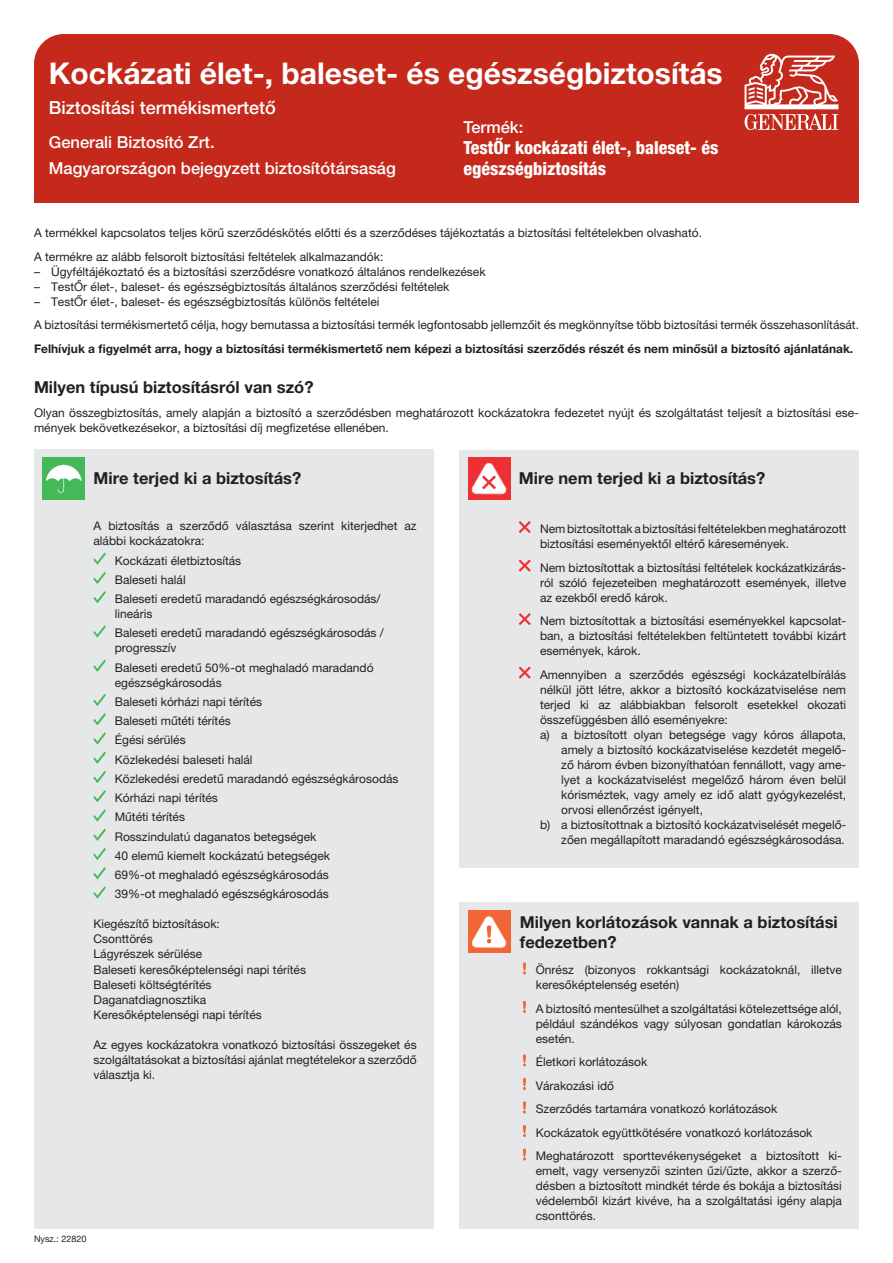
<style>
.page{position:relative;width:893px;height:1263px;background:#fff}
.page>*{position:absolute;margin:0;border:0;box-sizing:border-box;transform-origin:0 0}
.t1{font:700 30px "Helvetica Neue LT Pro";color:#fff}
.t2{font:800 condensed 18px/21px "Helvetica Neue LT Pro";color:#fff}
.t3{font:500 18px "Helvetica Neue LT Pro";color:#fff}
.cim{font:700 16.5px/19.5px "Helvetica Neue LT Pro";color:#231f20}
.t4{font:500 16.5px "Helvetica Neue LT Pro";color:#fff}
.szöveg{font:12px/15px "Helvetica Neue LT Pro";color:#231f20;text-align:justify}
.normal_szöveg{font:12px/15px "Helvetica Neue LT Pro";color:#231f20}
.bajusz{font:12px "Helvetica Neue LT Pro";color:#231f20}
.t5{font:700 12px "Helvetica Neue LT Pro";color:#231f20}
.t6{font:9px "Helvetica Neue LT Pro";color:#231f20}
</style>
<div class="page">
<div style="left:34px;top:34px;width:825px;height:145px;background:#c4291c;border-radius:30px"></div>
<div style="left:34px;top:128px;width:825px;height:75px;background:#c4291c"></div>
<svg style="left:745px;top:53px;width:93px;height:77px"></svg>
<div style="left:34px;top:449px;width:400px;height:780px;background:#e6e7e9"></div>
<svg style="left:93px;top:553px;width:13px;height:12px"></svg>
<svg style="left:93px;top:572px;width:13px;height:12px"></svg>
<svg style="left:93px;top:591px;width:13px;height:12px"></svg>
<svg style="left:93px;top:625px;width:13px;height:12px"></svg>
<svg style="left:93px;top:660px;width:13px;height:12px"></svg>
<svg style="left:93px;top:694px;width:13px;height:12px"></svg>
<svg style="left:93px;top:713px;width:13px;height:12px"></svg>
<svg style="left:93px;top:732px;width:13px;height:12px"></svg>
<svg style="left:93px;top:752px;width:13px;height:12px"></svg>
<svg style="left:93px;top:771px;width:13px;height:12px"></svg>
<svg style="left:93px;top:790px;width:13px;height:12px"></svg>
<svg style="left:93px;top:809px;width:13px;height:12px"></svg>
<svg style="left:93px;top:829px;width:13px;height:12px"></svg>
<svg style="left:93px;top:848px;width:13px;height:12px"></svg>
<svg style="left:93px;top:867px;width:13px;height:12px"></svg>
<svg style="left:93px;top:886px;width:13px;height:12px"></svg>
<div style="left:459px;top:449px;width:400px;height:418px;background:#e6e7e9"></div>
<svg style="left:519px;top:521px;width:12px;height:12px"></svg>
<svg style="left:519px;top:560px;width:12px;height:11px"></svg>
<svg style="left:519px;top:613px;width:12px;height:12px"></svg>
<svg style="left:519px;top:667px;width:12px;height:11px"></svg>
<div style="left:43px;top:457px;width:42px;height:43px;background:#45b85a"></div>
<svg style="left:46px;top:464px;width:36px;height:29px"></svg>
<div style="left:468px;top:457px;width:42px;height:43px;background:#ee3034"></div>
<svg style="left:471px;top:463px;width:36px;height:31px"></svg>
<div style="left:459px;top:903px;width:400px;height:326px;background:#e6e7e9"></div>
<svg style="left:523px;top:962px;width:3px;height:12px"></svg>
<svg style="left:523px;top:1001px;width:3px;height:12px"></svg>
<svg style="left:523px;top:1054px;width:3px;height:12px"></svg>
<svg style="left:523px;top:1078px;width:3px;height:12px"></svg>
<svg style="left:523px;top:1101px;width:3px;height:12px"></svg>
<svg style="left:523px;top:1125px;width:3px;height:12px"></svg>
<svg style="left:523px;top:1148px;width:3px;height:12px"></svg>
<div style="left:468px;top:911px;width:42px;height:42px;background:#f26536"></div>
<svg style="left:471px;top:916px;width:36px;height:32px"></svg>
<p class="t1" style="left:49px;top:55px;width:675px">Kockázati élet-, baleset- és egészségbiztosítás</p>
<p class="t3" style="left:49px;top:97px;width:229px">Biztosítási termékismertető</p>
<p class="t4" style="left:49px;top:133px;width:167px">Generali Biztosító Zrt.</p>
<p class="t4" style="left:49px;top:158px;width:348px">Magyarországon bejegyzett biztosítótársaság</p>
<p class="t4" style="left:463px;top:117px;width:61px">Termék:</p>
<p class="t2" style="left:463px;top:136px;width:256px">TestŐr kockázati élet-, baleset- és egészségbiztosítás</p>
<p class="szöveg" style="left:34px;top:225px;width:669px">A termékkel kapcsolatos teljes körű szerződéskötés előtti és a szerződéses tájékoztatás a biztosítási feltételekben olvasható.</p>
<p class="szöveg" style="left:34px;top:249px;width:351px">A termékre az alább felsorolt biztosítási feltételek alkalmazandók:</p>
<p class="bajusz" style="left:34px;top:264px;width:453px">– Ügyféltájékoztató és a biztosítási szerződésre vonatkozó általános rendelkezések</p>
<p class="bajusz" style="left:34px;top:279px;width:417px">– TestŐr élet-, baleset- és egészségbiztosítás általános szerződési feltételek</p>
<p class="bajusz" style="left:34px;top:294px;width:347px">– TestŐr élet-, baleset- és egészségbiztosítás különös feltételei</p>
<p class="szöveg" style="left:34px;top:317px;width:826px">A biztosítási termékismertető célja, hogy bemutassa a biztosítási termék legfontosabb jellemzőit és megkönnyítse több biztosítási termék összehasonlítását.</p>
<p class="t5" style="left:34px;top:341px;width:821px">Felhívjuk a figyelmét arra, hogy a biztosítási termékismertető nem képezi a biztosítási szerződés részét és nem minősül a biztosító ajánlatának.</p>
<p class="cim" style="left:34px;top:377px;width:281px">Milyen típusú biztosításról van szó?</p>
<p class="szöveg" style="left:34px;top:405px;width:825px">Olyan összegbiztosítás, amely alapján a biztosító a szerződésben meghatározott kockázatokra fedezetet nyújt és szolgáltatást teljesít a biztosítási ese&shy;mények bekövetkezésekor, a biztosítási díj megfizetése ellenében.</p>
<p class="cim" style="left:94px;top:468px;width:209px">Mire terjed ki a biztosítás?</p>
<p class="cim" style="left:519px;top:468px;width:248px">Mire nem terjed ki a biztosítás?</p>
<p class="normal_szöveg" style="left:94px;top:518px;width:325px">A biztosítás a szerződő választása szerint kiterjedhet az alábbi kockázatokra:</p>
<p class="normal_szöveg" style="left:115px;top:553px;width:128px">Kockázati életbiztosítás</p>
<p class="normal_szöveg" style="left:115px;top:572px;width:72px">Baleseti halál</p>
<p class="normal_szöveg" style="left:115px;top:591px;width:267px">Baleseti eredetű maradandó egészségkárosodás/ lineáris</p>
<p class="normal_szöveg" style="left:115px;top:625px;width:271px">Baleseti eredetű maradandó egészségkárosodás / progresszív</p>
<p class="normal_szöveg" style="left:115px;top:660px;width:260px">Baleseti eredetű 50%-ot meghaladó maradandó egészségkárosodás</p>
<p class="normal_szöveg" style="left:115px;top:694px;width:149px">Baleseti kórházi napi térítés</p>
<p class="normal_szöveg" style="left:115px;top:713px;width:118px">Baleseti műtéti térítés</p>
<p class="normal_szöveg" style="left:115px;top:732px;width:72px">Égési sérülés</p>
<p class="normal_szöveg" style="left:115px;top:752px;width:139px">Közlekedési baleseti halál</p>
<p class="normal_szöveg" style="left:115px;top:771px;width:285px">Közlekedési eredetű maradandó egészségkárosodás</p>
<p class="normal_szöveg" style="left:115px;top:790px;width:105px">Kórházi napi térítés</p>
<p class="normal_szöveg" style="left:115px;top:809px;width:72px">Műtéti térítés</p>
<p class="normal_szöveg" style="left:115px;top:829px;width:203px">Rosszindulatú daganatos betegségek</p>
<p class="normal_szöveg" style="left:115px;top:848px;width:217px">40 elemű kiemelt kockázatú betegségek</p>
<p class="normal_szöveg" style="left:115px;top:867px;width:216px">69%-ot meghaladó egészségkárosodás</p>
<p class="normal_szöveg" style="left:115px;top:886px;width:216px">39%-ot meghaladó egészségkárosodás</p>
<p class="normal_szöveg" style="left:94px;top:916px;width:128px">Kiegészítő biztosítások:</p>
<p class="normal_szöveg" style="left:94px;top:931px;width:61px">Csonttörés</p>
<p class="normal_szöveg" style="left:94px;top:946px;width:110px">Lágyrészek sérülése</p>
<p class="normal_szöveg" style="left:94px;top:961px;width:214px">Baleseti keresőképtelenségi napi térítés</p>
<p class="normal_szöveg" style="left:94px;top:976px;width:119px">Baleseti költségtérítés</p>
<p class="normal_szöveg" style="left:94px;top:991px;width:114px">Daganatdiagnosztika</p>
<p class="normal_szöveg" style="left:94px;top:1006px;width:170px">Keresőképtelenségi napi térítés</p>
<p class="normal_szöveg" style="left:94px;top:1036px;width:325px;text-align:justify">Az egyes kockázatokra vonatkozó biztosítási összegeket és szolgáltatásokat a biztosítási ajánlat megtételekor a szerződő választja ki.</p>
<p class="t6" style="left:34px;top:1233px;width:54px">Nysz.: 22820</p>
<p class="szöveg" style="left:540px;top:521px;width:308px">Nem biztosítottak a biztosítási feltételekben meghatározott biztosítási eseményektől eltérő káresemények.</p>
<p class="szöveg" style="left:540px;top:560px;width:308px">Nem biztosítottak a biztosítási feltételek kockázatkizárás&shy;ról szóló fejezeteiben meghatározott események, illetve az ezekből eredő károk.</p>
<p class="szöveg" style="left:540px;top:613px;width:308px">Nem biztosítottak a biztosítási eseményekkel kapcsolat&shy;ban, a biztosítási feltételekben feltüntetett további kizárt események, károk.</p>
<p class="szöveg" style="left:540px;top:667px;width:308px">Amennyiben a szerződés egészségi kockázatelbírálás nélkül jött létre, akkor a biztosító kockázatviselése nem terjed ki az alábbiakban felsorolt esetekkel okozati összefüggésben álló eseményekre:</p>
<p class="szöveg" style="left:561px;top:727px;width:286px;text-indent:-21px">a) a biztosított olyan betegsége vagy kóros állapota, amely a biztosító kockázatviselése kezdetét megelő&shy;ző három évben bizonyíthatóan fennállott, vagy ame&shy;lyet a kockázatviselést megelőző három éven belül kórisméztek, vagy amely ez idő alatt gyógykezelést, orvosi ellenőrzést igényelt,</p>
<p class="szöveg" style="left:540px;top:817px;width:308px;text-align:right">b) a biztosítottnak a biztosító kockázatviselését megelő&shy;zően megállapított maradandó egészségkárosodása.</p>
<p class="cim" style="left:520px;top:912px;width:320px">Milyen korlátozások vannak a biztosítási fedezetben?</p>
<p class="szöveg" style="left:536px;top:962px;width:308px">Önrész (bizonyos rokkantsági kockázatoknál, illetve keresőképtelenség esetén)</p>
<p class="normal_szöveg" style="left:536px;top:1001px;width:308px;text-align:justify">A biztosító mentesülhet a szolgáltatási kötelezettsége alól, például szándékos vagy súlyosan gondatlan károkozás esetén.</p>
<p class="normal_szöveg" style="left:536px;top:1054px;width:113px">Életkori korlátozások</p>
<p class="normal_szöveg" style="left:536px;top:1078px;width:80px">Várakozási idő</p>
<p class="normal_szöveg" style="left:536px;top:1101px;width:243px">Szerződés tartamára vonatkozó korlátozások</p>
<p class="normal_szöveg" style="left:536px;top:1125px;width:278px">Kockázatok együttkötésére vonatkozó korlátozások</p>
<p class="normal_szöveg" style="left:536px;top:1148px;width:308px;text-align:justify">Meghatározott sporttevékenységeket a biztosított ki&shy;emelt, vagy versenyzői szinten űzi/űzte, akkor a szerző&shy;désben a biztosított mindkét térde és bokája a biztosítási védelemből kizárt kivéve, ha a szolgáltatási igény alapja csonttörés.</p>
</div>
